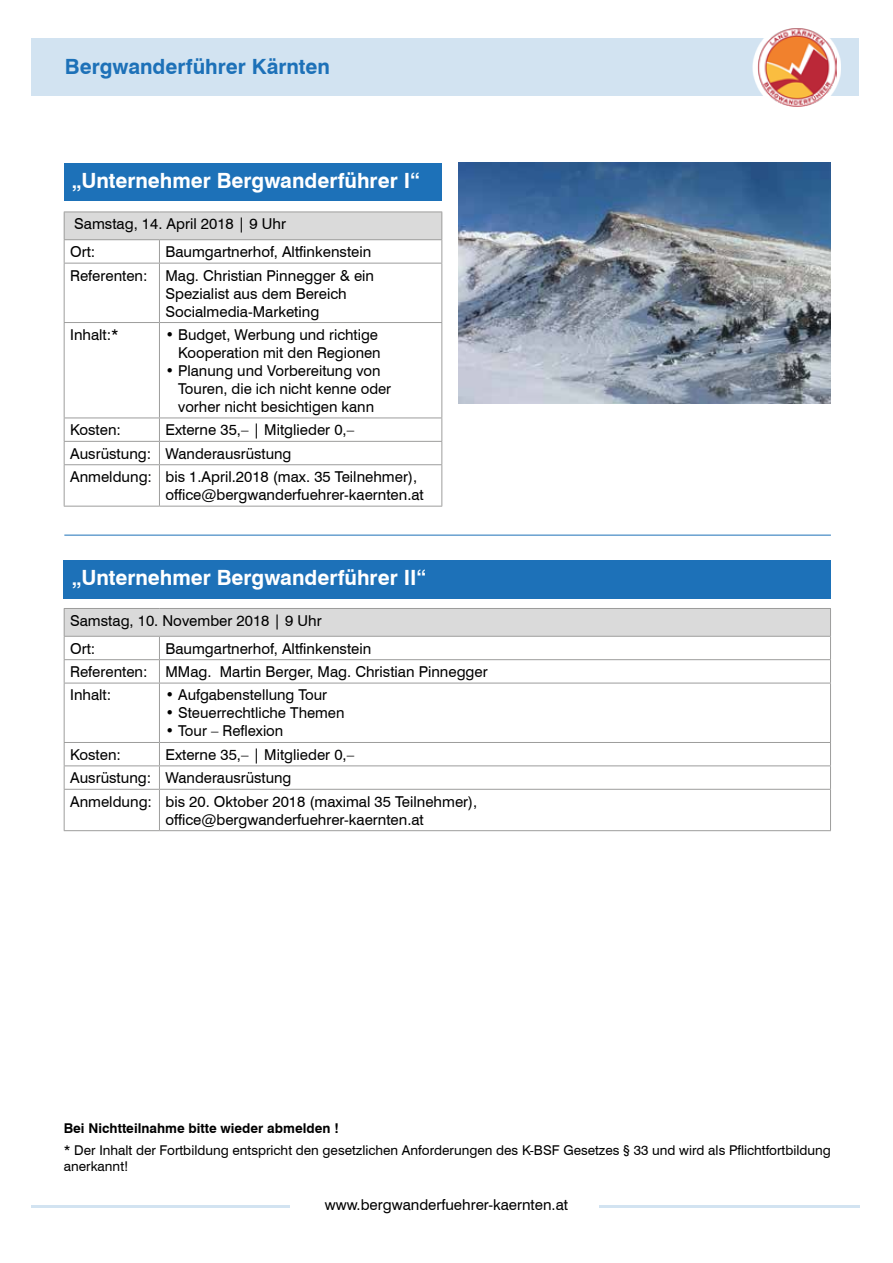
<style>
.page{position:relative;width:893px;height:1263px;background:#fff}
.page>*{position:absolute;margin:0;border:0;box-sizing:border-box;transform-origin:0 0}
.t1{font:700 21px "Swiss 721 BT";color:#fff}
.t2{font:700 21px "Swiss 721 BT";color:#1d71b8}
.t3{font:15px/23.4px "Swiss 721 BT";color:#000}
.t4{font:13.5px/16.2px "Swiss 721 BT";color:#000}
.t5{font:700 13.5px "Swiss 721 BT";color:#000}
</style>
<div class="page">
<div style="left:32px;top:38px;width:827px;height:58px;background:#d2e3f1"></div>
<hr style="left:32px;top:1205px;width:258px;height:3px;background:#1d71b8">
<hr style="left:600px;top:1205px;width:260px;height:3px;background:#1d71b8">
<svg style="left:753px;top:47px;width:88px;height:60px"></svg>
<img style="left:757px;top:28px;width:79px;height:78px">
<img style="left:459px;top:163px;width:372px;height:240px">
<div style="left:64px;top:164px;width:377px;height:37px;background:#1d71b8"></div>
<div style="left:64px;top:560px;width:767px;height:38px;background:#1d71b8"></div>
<div style="left:64px;top:212px;width:378px;height:28px;background:#dadada"></div>
<hr style="left:64px;top:212px;width:95px;height:1px;background:#9d9d9c">
<hr style="left:159px;top:212px;width:283px;height:1px;background:#9d9d9c">
<hr style="left:64px;top:239px;width:95px;height:1px;background:#9d9d9c">
<svg style="left:64px;top:212px;width:1px;height:51px"></svg>
<hr style="left:159px;top:239px;width:283px;height:1px;background:#9d9d9c">
<svg style="left:159px;top:240px;width:1px;height:23px"></svg>
<svg style="left:441px;top:212px;width:1px;height:51px"></svg>
<hr style="left:64px;top:263px;width:95px;height:1px;background:#9d9d9c">
<hr style="left:64px;top:263px;width:1px;height:59px;background:#9d9d9c">
<hr style="left:159px;top:263px;width:283px;height:1px;background:#9d9d9c">
<hr style="left:159px;top:263px;width:1px;height:59px;background:#9d9d9c">
<hr style="left:441px;top:263px;width:1px;height:59px;background:#9d9d9c">
<hr style="left:64px;top:322px;width:95px;height:1px;background:#9d9d9c">
<hr style="left:64px;top:323px;width:1px;height:95px;background:#9d9d9c">
<hr style="left:159px;top:322px;width:283px;height:1px;background:#9d9d9c">
<hr style="left:159px;top:323px;width:1px;height:95px;background:#9d9d9c">
<hr style="left:441px;top:323px;width:1px;height:95px;background:#9d9d9c">
<hr style="left:64px;top:418px;width:95px;height:1px;background:#9d9d9c">
<hr style="left:159px;top:418px;width:283px;height:1px;background:#9d9d9c">
<hr style="left:64px;top:441px;width:95px;height:1px;background:#9d9d9c">
<svg style="left:64px;top:418px;width:1px;height:46px"></svg>
<hr style="left:159px;top:441px;width:283px;height:1px;background:#9d9d9c">
<svg style="left:159px;top:418px;width:1px;height:46px"></svg>
<svg style="left:441px;top:418px;width:1px;height:46px"></svg>
<hr style="left:64px;top:464px;width:95px;height:1px;background:#9d9d9c">
<hr style="left:64px;top:465px;width:1px;height:41px;background:#9d9d9c">
<hr style="left:159px;top:464px;width:283px;height:1px;background:#9d9d9c">
<hr style="left:159px;top:465px;width:1px;height:41px;background:#9d9d9c">
<hr style="left:441px;top:465px;width:1px;height:41px;background:#9d9d9c">
<hr style="left:64px;top:506px;width:95px;height:1px;background:#9d9d9c">
<hr style="left:159px;top:506px;width:283px;height:1px;background:#9d9d9c">
<div style="left:64px;top:608px;width:766px;height:28px;background:#dadada"></div>
<hr style="left:64px;top:608px;width:95px;height:1px;background:#9d9d9c">
<hr style="left:159px;top:608px;width:672px;height:1px;background:#9d9d9c">
<hr style="left:64px;top:636px;width:95px;height:1px;background:#9d9d9c">
<hr style="left:159px;top:636px;width:672px;height:1px;background:#9d9d9c">
<hr style="left:64px;top:659px;width:95px;height:1px;background:#9d9d9c">
<svg style="left:64px;top:609px;width:1px;height:74px"></svg>
<hr style="left:159px;top:659px;width:672px;height:1px;background:#9d9d9c">
<svg style="left:159px;top:637px;width:1px;height:46px"></svg>
<svg style="left:830px;top:609px;width:1px;height:74px"></svg>
<hr style="left:64px;top:683px;width:95px;height:1px;background:#9d9d9c">
<hr style="left:64px;top:683px;width:1px;height:59px;background:#9d9d9c">
<hr style="left:159px;top:683px;width:672px;height:1px;background:#9d9d9c">
<hr style="left:159px;top:683px;width:1px;height:59px;background:#9d9d9c">
<hr style="left:830px;top:683px;width:1px;height:59px;background:#9d9d9c">
<hr style="left:64px;top:742px;width:95px;height:1px;background:#9d9d9c">
<hr style="left:159px;top:742px;width:672px;height:1px;background:#9d9d9c">
<hr style="left:64px;top:765px;width:95px;height:1px;background:#9d9d9c">
<svg style="left:64px;top:743px;width:1px;height:46px"></svg>
<hr style="left:159px;top:765px;width:672px;height:1px;background:#9d9d9c">
<svg style="left:159px;top:743px;width:1px;height:46px"></svg>
<svg style="left:830px;top:743px;width:1px;height:46px"></svg>
<hr style="left:64px;top:789px;width:95px;height:1px;background:#9d9d9c">
<hr style="left:64px;top:790px;width:1px;height:40px;background:#9d9d9c">
<hr style="left:159px;top:789px;width:672px;height:1px;background:#9d9d9c">
<hr style="left:159px;top:790px;width:1px;height:40px;background:#9d9d9c">
<hr style="left:830px;top:790px;width:1px;height:40px;background:#9d9d9c">
<hr style="left:64px;top:830px;width:95px;height:1px;background:#9d9d9c">
<hr style="left:159px;top:830px;width:672px;height:1px;background:#9d9d9c">
<hr style="left:64px;top:535px;width:767px;height:1px;background:#1d71b8">
<h1 class="t2" style="left:65px;top:54px;width:267px">Bergwanderführer Kärnten</h1>
<h1 class="t1" style="left:72px;top:168px;width:349px">„Unternehmer Bergwanderführer I“</h1>
<p class="t3" style="left:70px;top:210px;width:217px;line-height:27.8px">Samstag, 14. April 2018 | 9 Uhr<br>Ort:</p>
<p class="t3" style="left:70px;top:240px;width:305px;text-align:right">Baumgartnerhof, Altfinkenstein<br>Referenten: Mag. Christian Pinnegger &amp; ein</p>
<p class="t3" style="left:165px;top:284px;width:183px;line-height:18px">Spezialist aus dem Bereich<br>Socialmedia-Marketing</p>
<p class="t3" style="left:70px;top:323px;width:50px">Inhalt:*</p>
<p class="t3" style="left:165px;top:325px;width:217px;line-height:18px;text-align:right">• Budget, Werbung und richtige<br>Kooperation mit den Regionen</p>
<p class="t3" style="left:178px;top:361px;width:214px;line-height:18px;text-indent:-13px">• Planung und Vorbereitung von<br>Touren, die ich nicht kenne oder vorher nicht besichtigen kann</p>
<p class="t3" style="left:70px;top:418px;width:52px">Kosten:</p>
<p class="t3" style="left:70px;top:418px;width:348px;text-indent:95px">Externe 35,– | Mitglieder 0,–<br>Ausrüstung: Wanderausrüstung<br>Anmeldung: bis 1.April.2018 (max. 35 Teilnehmer),</p>
<p class="t3" style="left:165px;top:483px;width:260px">office@bergwanderfuehrer-kaernten.at</p>
<h1 class="t1" style="left:72px;top:564px;width:355px">„Unternehmer Bergwanderführer II“</h1>
<p class="t3" style="left:70px;top:606px;width:253px;line-height:27.8px">Samstag, 10. November 2018 | 9 Uhr<br>Ort:</p>
<p class="t3" style="left:70px;top:636px;width:419px;text-indent:95px">Baumgartnerhof, Altfinkenstein<br>Referenten: MMag. Martin Berger, Mag. Christian Pinnegger<br>Inhalt:</p>
<p class="t3" style="left:165px;top:683px;width:163px">• Aufgabenstellung Tour</p>
<p class="t3" style="left:165px;top:701px;width:181px">• Steuerrechtliche Themen</p>
<p class="t3" style="left:165px;top:719px;width:119px">• Tour – Reflexion</p>
<p class="t3" style="left:70px;top:743px;width:409px;text-indent:95px">Externe 35,– | Mitglieder 0,–<br>Ausrüstung: Wanderausrüstung<br>Anmeldung: bis 20. Oktober 2018 (maximal 35 Teilnehmer),</p>
<p class="t3" style="left:165px;top:807px;width:260px">office@bergwanderfuehrer-kaernten.at</p>
<p class="t3" style="left:70px;top:743px;width:52px">Kosten:</p>
<p class="t5" style="left:64px;top:1120px;width:276px">Bei Nichtteilnahme bitte wieder abmelden !</p>
<p class="t4" style="left:64px;top:1142px;width:769px">* Der Inhalt der Fortbildung entspricht den gesetzlichen Anforderungen des K-BSF Gesetzes § 33 und wird als Pflichtfortbildung anerkannt!</p>
<p class="t3" style="left:325px;top:1193px;width:245px">www.bergwanderfuehrer-kaernten.at</p>
</div>
